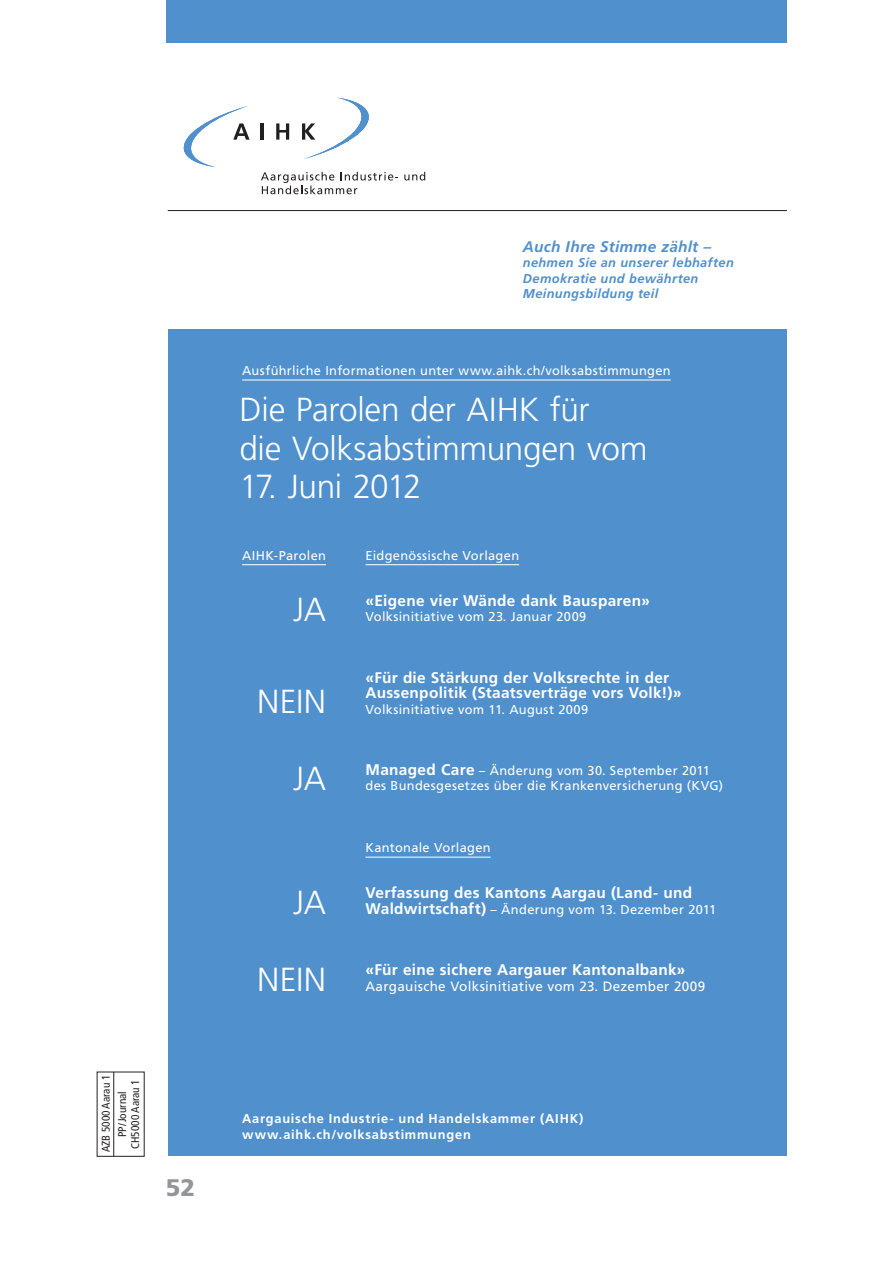
<style>
.page{position:relative;width:893px;height:1263px;background:#fff}
.page>*{position:absolute;margin:0;border:0;box-sizing:border-box;transform-origin:0 0}
.t1{font:300 33.3px/38.5px "Frutiger LT";letter-spacing:-.01em;color:#fff}
.t2{font:300 33.3px "Frutiger LT";letter-spacing:-.03em;color:#fff}
.t3{font:900 24px "Frutiger";color:#939598}
.t4{font:700 15.45px/15.5px "Frutiger LT";letter-spacing:.02em;color:#fff}
.t5{font:italic 700 15.45px "Frutiger LT";letter-spacing:.015em;color:#5090cc}
.t6{font:13.5px "Frutiger LT";letter-spacing:.02em;color:#fff}
.t7{font:12.9px/15.5px "Frutiger LT";letter-spacing:.025em;color:#fff}
.t8{font:700 12.9px/15.9px "Frutiger LT";letter-spacing:.06em;color:#fff}
.t9{font:italic 700 12.9px/15.5px "Frutiger LT";letter-spacing:.025em;color:#5090cc}
.t10{font:condensed 11.25px/16.4px "Frutiger";color:#231f20;text-align:center}
.s1{font-weight:700;font-size:15.45px}
</style>
<div class="page">
<div style="left:166px;top:0;width:621px;height:43px;background:#5090cc"></div>
<hr style="left:113px;top:1072px;width:1px;height:84px;background:#231f20">
<div style="left:168px;top:329px;width:619px;height:826px;background:#5090cc"></div>
<hr style="left:168px;top:210px;width:619px;height:1px;background:#231f20">
<hr style="left:242px;top:379px;width:429px;height:1px;background:#fff">
<hr style="left:365px;top:564px;width:154px;height:1px;background:#fff">
<hr style="left:365px;top:857px;width:126px;height:1px;background:#fff">
<hr style="left:242px;top:564px;width:84px;height:1px;background:#fff">
<hr style="left:260px;top:123px;width:4px;height:17px;background:#231f20">
<svg style="left:276px;top:123px;width:13px;height:17px"></svg>
<svg style="left:404px;top:172px;width:21px;height:9px"></svg>
<svg style="left:261px;top:172px;width:137px;height:22px"></svg>
<svg style="left:302px;top:98px;width:67px;height:61px"></svg>
<svg style="left:183px;top:106px;width:67px;height:61px"></svg>
<p class="t10" style="left:98px;top:1152px;width:79px;rotate:-90deg">AZB 5000 Aarau 1<br>PP/Journal</p>
<p class="t10" style="left:127px;top:1149px;width:71px;rotate:-90deg">CH5000 Aarau 1</p>
<h2 class="t3" style="left:166px;top:1173px;width:31px">52</h2>
<p class="t5" style="left:523px;top:237px;width:190px">Auch Ihre Stimme zählt –</p>
<p class="t9" style="left:523px;top:255px;width:213px">nehmen Sie an unserer lebhaften<br>Demokratie und bewährten<br>Meinungsbildung teil</p>
<p class="t7" style="left:242px;top:363px;width:430px">Ausführliche Informationen unter www.aihk.ch/volksabstimmungen</p>
<h1 class="t1" style="left:239px;top:391px;width:410px">Die Parolen der AIHK für<br>die Volksabstimmungen vom</h1>
<h1 class="t2" style="left:239px;top:468px;width:184px">17. Juni 2012</h1>
<p class="t7" style="left:242px;top:547px;width:85px">AIHK-Parolen</p>
<h1 class="t1" style="left:293px;top:591px;width:34px">JA</h1>
<h1 class="t1" style="left:257px;top:683px;width:70px">NEIN</h1>
<h1 class="t1" style="left:293px;top:760px;width:34px">JA</h1>
<h1 class="t1" style="left:293px;top:883px;width:34px">JA</h1>
<h1 class="t1" style="left:257px;top:960px;width:70px">NEIN</h1>
<p class="t7" style="left:365px;top:547px;width:155px">Eidgenössische Vorlagen</p>
<p class="t4" style="left:365px;top:593px;width:286px">«Eigene vier Wände dank Bausparen»</p>
<p class="t7" style="left:365px;top:609px;width:222px">Volksinitiative vom 23. Januar 2009</p>
<p class="t4" style="left:365px;top:670px;width:318px">«Für die Stärkung der Volksrechte in der<br>Aussenpolitik (Staatsverträge vors Volk!)»</p>
<p class="t7" style="left:365px;top:701px;width:224px">Volksinitiative vom 11. August 2009</p>
<p class="t7" style="left:365px;top:763px;width:359px"><span class="s1">Managed Care</span> – Änderung vom 30. September 2011 des Bundesgesetzes über die Krankenversicherung (KVG)</p>
<p class="t7" style="left:365px;top:840px;width:127px">Kantonale Vorlagen</p>
<p class="t4" style="left:365px;top:885px;width:328px">Verfassung des Kantons Aargau (Land- und</p>
<p class="t7" style="left:365px;top:901px;width:352px"><span class="s1">Waldwirtschaft)</span> – Änderung vom 13. Dezember 2011</p>
<p class="t4" style="left:365px;top:962px;width:321px">«Für eine sichere Aargauer Kantonalbank»</p>
<p class="t6" style="left:365px;top:978px;width:341px">Aargauische Volksinitiative vom 23. Dezember 2009</p>
<p class="t8" style="left:242px;top:1111px;width:343px">Aargauische Industrie- und Handelskammer (AIHK) www.aihk.ch/volksabstimmungen</p>
</div>
